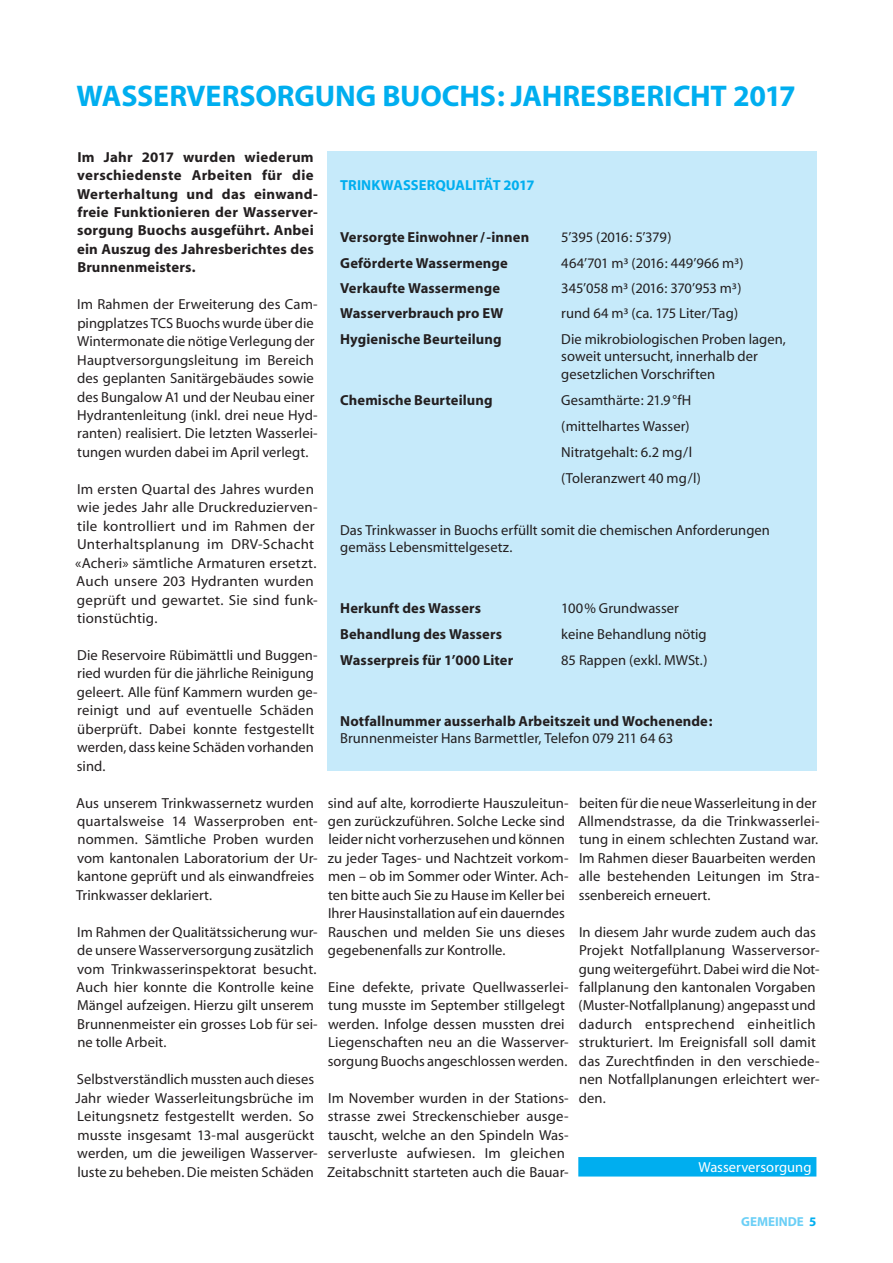
<style>
.page{position:relative;width:893px;height:1263px;background:#fff}
.page>*{position:absolute;margin:0;border:0;box-sizing:border-box;transform-origin:0 0}
.t1{font:700 30px "Myriad";letter-spacing:-.005em;color:#00aeef}
.t2{font:14.55px/18.5px "Myriad";letter-spacing:.005em;color:#231f20}
.t3{font:700 14.55px/18.5px "Myriad";letter-spacing:.01em;color:#231f20}
.t4{font:700 14.55px "Myriad";color:#00aeef}
.t5{font:14.55px "Myriad";letter-spacing:-.02em;color:#231f20}
.t6{font:14.55px "Myriad";color:#fff}
.t7{font:700 13.05px "Myriad";color:#6bcff6}
.s1{color:#00aeef}
</style>
<div class="page">
<div style="left:578px;top:1157px;width:238px;height:19px;background:#00aeef"></div>
<div style="left:327px;top:151px;width:489px;height:619px;background:#c6eafa"></div>
<h1 class="t1" style="left:77px;top:81px;width:721px">WASSERVERSORGUNG BUOCHS: JAHRESBERICHT 2017</h1>
<p class="t3" style="left:77px;top:148px;width:242px">Im Jahr 2017 wurden wiederum verschiedenste Arbeiten für die<br>Werterhaltung und das einwand&shy;freie Funktionieren der Wasserver&shy;sorgung Buochs ausgeführt. Anbei ein Auszug des Jahresberichtes des<br>Brunnenmeisters.</p>
<p class="t2" style="left:77px;top:296px;width:242px">Im Rahmen der Erweiterung des Cam&shy;pingplatzes TCS Buochs wurde über die Wintermonate die nötige Verlegung der Hauptversorgungsleitung im Bereich des geplanten Sanitärgebäudes sowie des Bungalow A1 und der Neubau einer Hydrantenleitung (inkl. drei neue Hyd&shy;ranten) realisiert. Die letzten Wasserlei&shy;tungen wurden dabei im April verlegt.</p>
<p class="t2" style="left:75px;top:480px;width:244px">Im ersten Quartal des Jahres wurden wie jedes Jahr alle Druckreduzierven&shy;tile kontrolliert und im Rahmen der Unterhaltsplanung im DRV-Schacht «Acheri» sämtliche Armaturen ersetzt.<br>Auch unsere 203 Hydranten wurden geprüft und gewartet. Sie sind funk&shy;tionstüchtig.</p>
<p class="t2" style="left:77px;top:646px;width:242px">Die Reservoire Rübimättli und Buggen&shy;ried wurden für die jährliche Reinigung geleert. Alle fünf Kammern wurden ge&shy;reinigt und auf eventuelle Schäden überprüft. Dabei konnte festgestellt werden, dass keine Schäden vorhanden sind.</p>
<p class="t2" style="left:76px;top:794px;width:243px">Aus unserem Trinkwassernetz wurden quartalsweise 14 Wasserproben ent&shy;nommen. Sämtliche Proben wurden vom kantonalen Laboratorium der Ur&shy;kantone geprüft und als einwandfreies Trinkwasser deklariert.</p>
<p class="t2" style="left:76px;top:923px;width:243px">Im Rahmen der Qualitätssicherung wur&shy;de unsere Wasserversorgung zusätzlich vom Trinkwasserinspektorat besucht.<br>Auch hier konnte die Kontrolle keine Mängel aufzeigen. Hierzu gilt unserem Brunnenmeister ein grosses Lob für sei&shy;ne tolle Arbeit.</p>
<p class="t2" style="left:76px;top:1071px;width:244px">Selbstverständlich mussten auch dieses Jahr wieder Wasserleitungsbrüche im Leitungsnetz festgestellt werden. So musste insgesamt 13-mal ausgerückt werden, um die jeweiligen Wasserver&shy;luste zu beheben. Die meisten Schäden</p>
<p class="t4" style="left:340px;top:177px;width:196px">TRINKWASSERQUALITÄT 2017</p>
<p class="t3" style="left:340px;top:228px;width:191px">Versorgte Einwohner/-innen</p>
<p class="t5" style="left:561px;top:229px;width:112px">5’395 (2016: 5’379)</p>
<p class="t3" style="left:340px;top:254px;width:169px">Geförderte Wassermenge</p>
<p class="t2" style="left:561px;top:254px;width:184px">464’701 m³ (2016: 449’966 m³)</p>
<p class="t3" style="left:340px;top:280px;width:161px">Verkaufte Wassermenge</p>
<p class="t2" style="left:561px;top:280px;width:182px">345’058 m³ (2016: 370’953 m³)</p>
<p class="t3" style="left:340px;top:304px;width:165px">Wasserverbrauch pro EW</p>
<p class="t2" style="left:561px;top:304px;width:178px">rund 64 m³ (ca. 175 Liter/Tag)</p>
<p class="t3" style="left:340px;top:330px;width:163px">Hygienische Beurteilung</p>
<p class="t2" style="left:561px;top:331px;width:226px;line-height:17.4px">Die mikrobiologischen Proben lagen, soweit untersucht, innerhalb der gesetzlichen Vorschriften</p>
<p class="t3" style="left:340px;top:391px;width:154px">Chemische Beurteilung</p>
<p class="t2" style="left:561px;top:388px;width:141px;line-height:26px">Gesamthärte: 21.9°fH (mittelhartes Wasser)<br>Nitratgehalt: 6.2 mg/l (Toleranzwert 40 mg/l)</p>
<p class="t2" style="left:340px;top:522px;width:431px;line-height:17.4px">Das Trinkwasser in Buochs erfüllt somit die chemischen Anforderungen gemäss Lebensmittelgesetz.</p>
<p class="t3" style="left:340px;top:599px;width:142px">Herkunft des Wassers</p>
<p class="t2" style="left:561px;top:599px;width:119px">100% Grundwasser</p>
<p class="t3" style="left:340px;top:625px;width:163px">Behandlung des Wassers</p>
<p class="t2" style="left:561px;top:625px;width:147px">keine Behandlung nötig</p>
<p class="t3" style="left:340px;top:651px;width:175px">Wasserpreis für 1’000 Liter</p>
<p class="t2" style="left:561px;top:651px;width:148px">85 Rappen (exkl. MWSt.)</p>
<p class="t3" style="left:340px;top:712px;width:374px">Notfallnummer ausserhalb Arbeitszeit und Wochenende:</p>
<p class="t2" style="left:340px;top:730px;width:334px">Brunnenmeister Hans Barmettler, Telefon 079 211 64 63</p>
<p class="t2" style="left:328px;top:794px;width:242px">sind auf alte, korrodierte Hauszuleitun&shy;gen zurückzuführen. Solche Lecke sind leider nicht vorherzusehen und können zu jeder Tages- und Nachtzeit vorkom&shy;men – ob im Sommer oder Winter. Ach&shy;ten bitte auch Sie zu Hause im Keller bei Ihrer Hausinstallation auf ein dauerndes Rauschen und melden Sie uns dieses gegebenenfalls zur Kontrolle.</p>
<p class="t2" style="left:328px;top:978px;width:242px">Eine defekte, private Quellwasserlei&shy;tung musste im September stillgelegt werden. Infolge dessen mussten drei Liegenschaften neu an die Wasserver&shy;sorgung Buochs angeschlossen werden.</p>
<p class="t2" style="left:327px;top:1089px;width:243px">Im November wurden in der Stations&shy;strasse zwei Streckenschieber ausge&shy;tauscht, welche an den Spindeln Was&shy;serverluste aufwiesen. Im gleichen Zeitabschnitt starteten auch die Bauar-</p>
<p class="t2" style="left:578px;top:794px;width:243px">beiten für die neue Wasserleitung in der Allmendstrasse, da die Trinkwasserlei&shy;tung in einem schlechten Zustand war.<br>Im Rahmen dieser Bauarbeiten werden alle bestehenden Leitungen im Stra&shy;ssenbereich erneuert.</p>
<p class="t2" style="left:578px;top:923px;width:243px">In diesem Jahr wurde zudem auch das Projekt Notfallplanung Wasserversor&shy;gung weitergeführt. Dabei wird die Not&shy;fallplanung den kantonalen Vorgaben (Muster-Notfallplanung) angepasst und dadurch entsprechend einheitlich strukturiert. lm Ereignisfall soll damit das Zurechtfinden in den verschiede&shy;nen Notfallplanungen erleichtert wer&shy;den.</p>
<p class="t6" style="left:698px;top:1160px;width:115px">Wasserversorgung</p>
<p class="t7" style="left:741px;top:1215px;width:77px">GEMEINDE <span class="s1">5</span></p>
</div>
